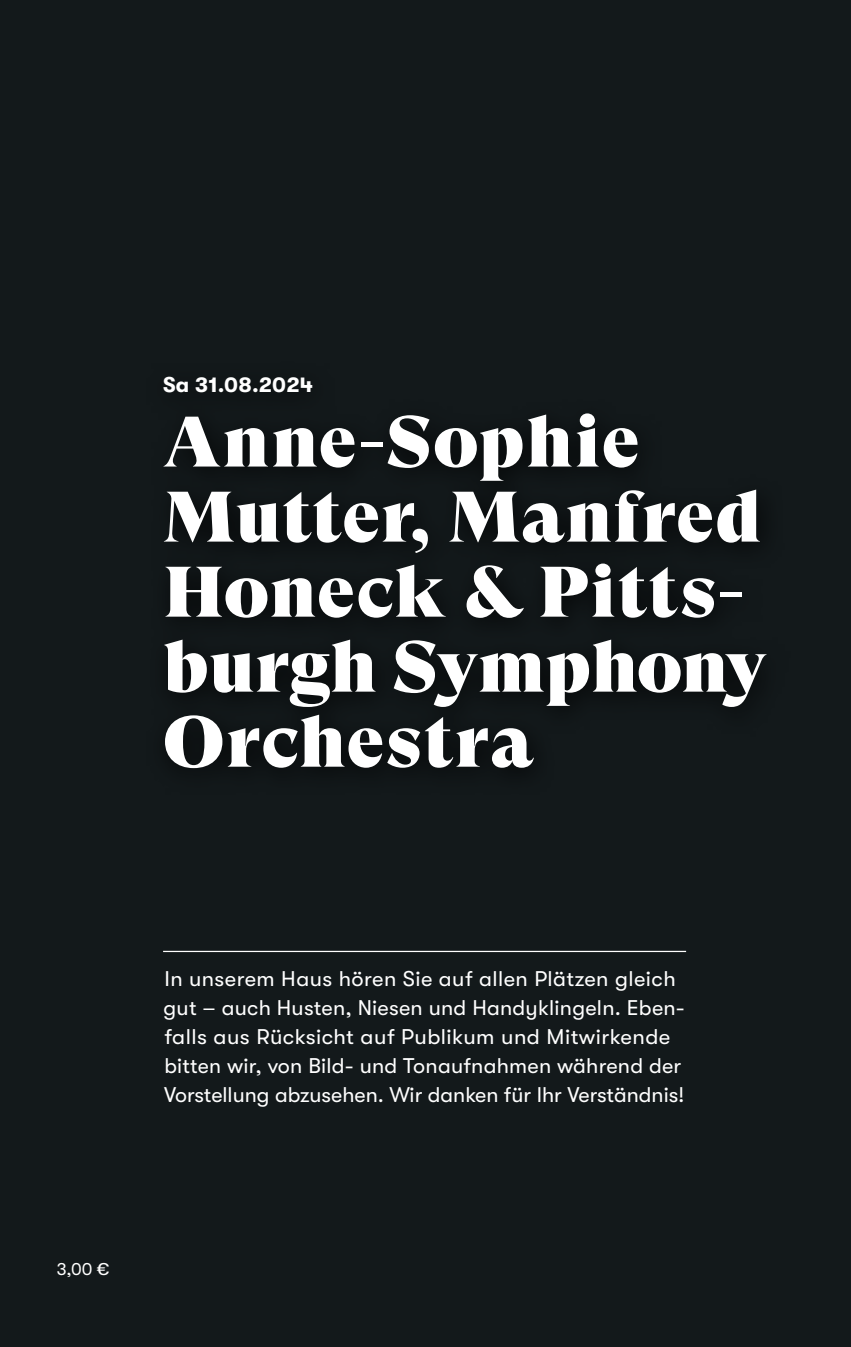
<style>
.page{position:relative;width:851px;height:1347px;background:#fff}
.page>*{position:absolute;margin:0;border:0;box-sizing:border-box;transform-origin:0 0}
.t1{font:71.25px/75px "GT Super Display Super";letter-spacing:.01em;color:#fff;scale:1.07 1}
.t2{font:21.25px/29px "GT Walsheim";letter-spacing:.01em;color:#fff}
.t3{font:700 21.25px "GT Walsheim";letter-spacing:.01em;color:#fff}
.t4{font:17.5px "GT Walsheim";color:#fff}
</style>
<div class="page">
<div style="left:0;top:0;width:850px;height:1346px;background:#13191b"></div>
<hr style="left:163px;top:950px;width:523px;height:2px;background:#fff">
<div style="left:145px;top:359px;width:645px;height:437px;background:#101517"></div>
<p class="t3" style="left:163px;top:372px;width:152px">Sa 31.08.2024</p>
<h1 class="t1" style="left:163px;top:405px;width:566px">Anne-Sophie<br>Mutter, Manfred<br>Honeck &amp; Pitts&shy;burgh Symphony<br>Orchestra</h1>
<p class="t2" style="left:163px;top:964px;width:522px">In unserem Haus hören Sie auf allen Plätzen gleich gut – auch Husten, Niesen und Handyklingeln. Eben&shy;falls aus Rücksicht auf Publikum und Mitwirkende bitten wir, von Bild- und Tonaufnahmen während der Vorstellung abzusehen. Wir danken für Ihr Verständnis!</p>
<p class="t4" style="left:57px;top:1259px;width:55px">3,00 €</p>
</div>
